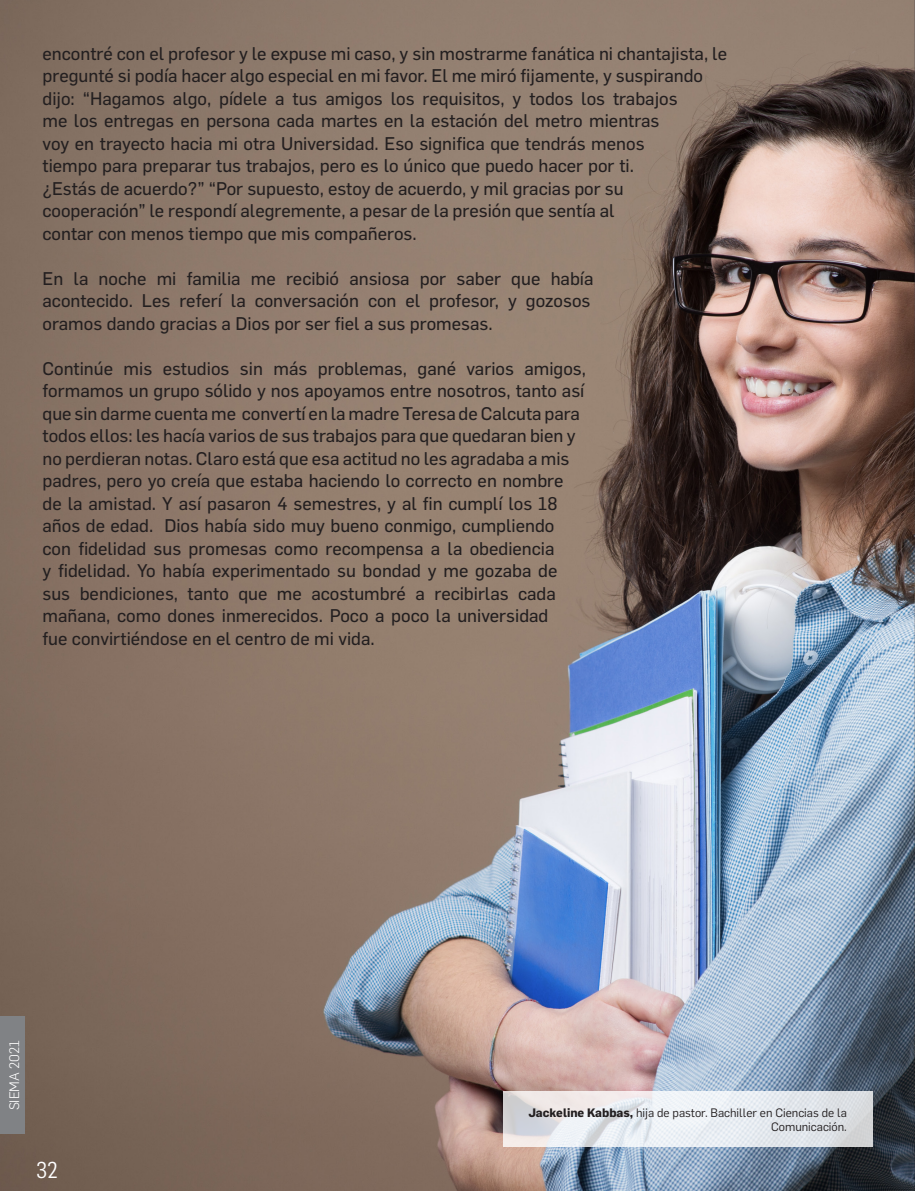
<style>
.page{position:relative;width:915px;height:1191px;background:#fff}
.page>*{position:absolute;margin:0;border:0;box-sizing:border-box;transform-origin:0 0}
.t1{font:22.5px "Flama Semicondensed";color:#fff}
.t2{font:18px/22.5px "Flama Basic";color:#231f20}
.t3{font:300 13.5px "Flama";color:#fff}
.t4{font:12px/14.4px "Flama";color:#231f20;text-align:right}
.s1{font-weight:700}
</style>
<div class="page">
<img style="left:0;top:0;width:914px;height:1191px">
<div style="left:0;top:1016px;width:25px;height:118px;background:#808285"></div>
<svg style="left:503px;top:1091px;width:369px;height:55px"></svg>
<p class="t2" style="left:43px;top:41px;width:685px">encontré con el profesor y le expuse mi caso, y sin mostrarme fanática ni chantajista, le pregunté si podía hacer algo especial en mi favor. El me miró fijamente, y suspirando dijo: “Hagamos algo, pídele a tus amigos los requisitos, y todos los trabajos<br>me los entregas en persona cada martes en la estación del metro mientras<br>voy en trayecto hacia mi otra Universidad. Eso significa que tendrás menos<br>tiempo para preparar tus trabajos, pero es lo único que puedo hacer por ti.<br>¿Estás de acuerdo?” “Por supuesto, estoy de acuerdo, y mil gracias por su cooperación” le respondí alegremente, a pesar de la presión que sentía al<br>contar con menos tiempo que mis compañeros.</p>
<p class="t2" style="left:43px;top:266px;width:552px">En la noche mi familia me recibió ansiosa por saber que había acontecido. Les referí la conversación con el profesor, y gozosos oramos dando gracias a Dios por ser fiel a sus promesas.</p>
<p class="t2" style="left:43px;top:356px;width:545px">Continúe mis estudios sin más problemas, gané varios amigos, formamos un grupo sólido y nos apoyamos entre nosotros, tanto así que sin darme cuenta me convertí en la madre Teresa de Calcuta para todos ellos: les hacía varios de sus trabajos para que quedaran bien y no perdieran notas. Claro está que esa actitud no les agradaba a mis padres, pero yo creía que estaba haciendo lo correcto en nombre de la amistad. Y así pasaron 4 semestres, y al fin cumplí los 18 años de edad. Dios había sido muy bueno conmigo, cumpliendo con fidelidad sus promesas como recompensa a la obediencia<br>y fidelidad. Yo había experimentado su bondad y me gozaba de sus bendiciones, tanto que me acostumbré a recibirlas cada mañana, como dones inmerecidos. Poco a poco la universidad<br>fue convirtiéndose en el centro de mi vida.</p>
<p class="t3" style="left:5px;top:1110px;width:72px;rotate:-90deg">SIEMA 2021</p>
<p class="t1" style="left:36px;top:1156px;width:23px">32</p>
<p class="t4" style="left:528px;top:1104px;width:320px"><span class="s1">Jackeline Kabbas,</span> hija de pastor. Bachiller en Ciencias de la<br>Comunicación.</p>
</div>
